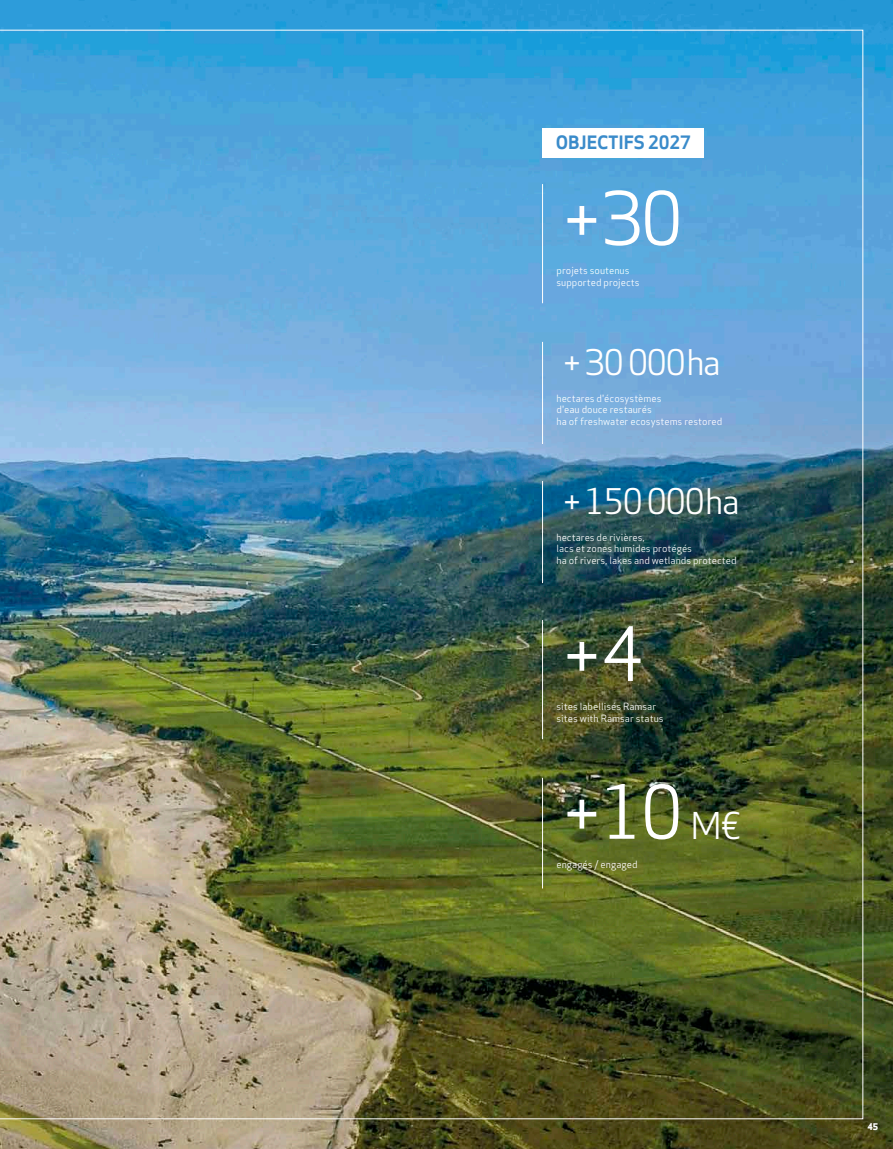
<style>
.page{position:relative;width:893px;height:1149px;background:#fff}
.page>*{position:absolute;margin:0;border:0;box-sizing:border-box;transform-origin:0 0}
.t1{font:72px "Apex Sans";color:#fff}
.t2{font:34.5px "Apex Sans";letter-spacing:-.05em;color:#fff}
.t3{font:700 18px "Apex Sans";letter-spacing:-.01em;color:#3a8bca}
.t4{font:9.75px/11.7px "Apex Sans";color:#fff}
.t5{font:800 9px "Apex Sans";color:#fff}
.s1{font-size:36px}
</style>
<div class="page">
<img style="left:0;top:0;width:893px;height:1148px">
<img style="left:0;top:30px;width:863px;height:1088px">
<hr style="left:542px;top:184px;width:1px;height:119px;background:#fff">
<hr style="left:542px;top:620px;width:1px;height:119px;background:#fff">
<hr style="left:542px;top:777px;width:1px;height:111px;background:#fff">
<hr style="left:542px;top:342px;width:1px;height:102px;background:#fff">
<hr style="left:542px;top:481px;width:1px;height:102px;background:#fff">
<div style="left:542px;top:128px;width:162px;height:29px;background:#fff"></div>
<h3 class="t3" style="left:556px;top:131px;width:136px">OBJECTIFS 2027</h3>
<h1 class="t1" style="left:563px;top:159px;width:122px">+ 30</h1>
<p class="t4" style="left:556px;top:263px;width:85px">projets soutenus supported projects</p>
<h2 class="t2" style="left:563px;top:333px;width:159px">+ 30 000 ha</h2>
<p class="t4" style="left:556px;top:391px;width:167px">hectares d'écosystèmes<br>d'eau douce restaurés<br>ha of freshwater ecosystems restored</p>
<h2 class="t2" style="left:563px;top:472px;width:178px">+ 150 000 ha</h2>
<p class="t4" style="left:556px;top:530px;width:182px">hectares de rivières,<br>lacs et zones humides protégés<br>ha of rivers, lakes and wetlands protected</p>
<h1 class="t1" style="left:563px;top:595px;width:82px">+ 4</h1>
<p class="t4" style="left:556px;top:699px;width:109px">sites labellisés Ramsar sites with Ramsar status</p>
<h1 class="t1" style="left:563px;top:753px;width:180px">+ 10 <span class="s1">M€</span></h1>
<p class="t4" style="left:556px;top:857px;width:82px">engagés / engaged</p>
<p class="t5" style="left:867px;top:1120px;width:12px">45</p>
</div>
